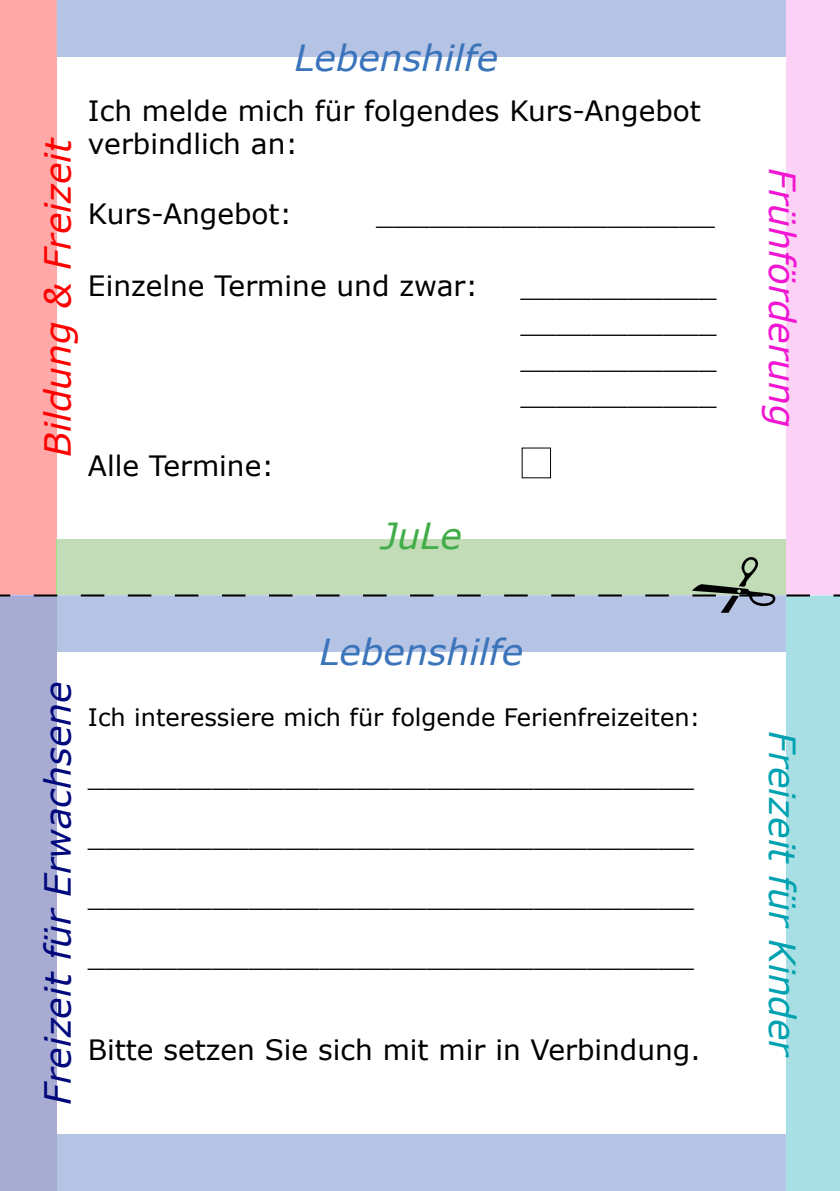
<style>
.page{position:relative;width:840px;height:1191px;background:#fff}
.page>*{position:absolute;margin:0;border:0;box-sizing:border-box;transform-origin:0 0}
.t1{font:italic 36px "Verdana";color:#3a74ba}
.t2{font:italic 36px "Verdana";color:#00087c}
.t3{font:italic 36px "Verdana";color:#00a2b1}
.t4{font:italic 36px "Verdana";color:#f00}
.t5{font:italic 36px "Verdana";color:#f117d2}
.t6{font:italic 36px "Verdana";color:#41ad49}
.t7{font:28px/36px "Verdana";color:#000;text-align:justify}
.t8{font:24px "Verdana";color:#000}
</style>
<div class="page">
<div style="left:57px;top:0;width:728px;height:57px;background:#b5c3e4"></div>
<div style="left:0;top:0;width:57px;height:595px;background:#ffa8a8"></div>
<div style="left:57px;top:539px;width:728px;height:56px;background:#c1dcb7"></div>
<div style="left:785px;top:0;width:54px;height:595px;background:#fcd1f6"></div>
<div style="left:0;top:595px;width:57px;height:596px;background:#a8abd2"></div>
<div style="left:785px;top:595px;width:54px;height:596px;background:#a8dfe4"></div>
<div style="left:57px;top:595px;width:728px;height:57px;background:#b5c3e4"></div>
<div style="left:57px;top:1134px;width:728px;height:57px;background:#b5c3e4"></div>
<svg style="left:0;top:556px;width:839px;height:57px"></svg>
<p class="t1" style="left:294px;top:33px;width:205px">Lebenshilfe</p>
<p class="t4" style="left:33px;top:457px;width:321px;rotate:-90deg">Bildung &amp; Freizeit</p>
<p class="t7" style="left:88px;top:93px;width:614px;line-height:33.6px">Ich melde mich für folgendes Kurs-Angebot verbindlich an:</p>
<p class="t7" style="left:88px;top:195px;width:206px">Kurs-Angebot:</p>
<p class="t7" style="left:376px;top:195px;width:340px">___________________</p>
<p class="t7" style="left:88px;top:267px;width:391px">Einzelne Termine und zwar:</p>
<p class="t7" style="left:88px;top:447px;width:187px">Alle Termine:</p>
<p class="t7" style="left:520px;top:267px;width:197px">___________ ___________ ___________ ___________</p>
<p class="t6" style="left:381px;top:511px;width:82px">JuLe</p>
<p class="t2" style="left:33px;top:1104px;width:425px;rotate:-90deg">Freizeit für Erwachsene</p>
<p class="t1" style="left:319px;top:627px;width:205px">Lebenshilfe</p>
<p class="t8" style="left:88px;top:701px;width:613px">Ich interessiere mich für folgende Ferienfreizeiten:</p>
<p class="t7" style="left:88px;top:745px;width:607px;line-height:60px">__________________________________ __________________________________ __________________________________ __________________________________</p>
<p class="t7" style="left:88px;top:1031px;width:613px">Bitte setzen Sie sich mit mir in Verbindung.</p>
<p class="t5" style="left:806px;top:168px;width:260px;rotate:90deg">Frühförderung</p>
<p class="t3" style="left:806px;top:731px;width:329px;rotate:90deg">Freizeit für Kinder</p>
</div>
